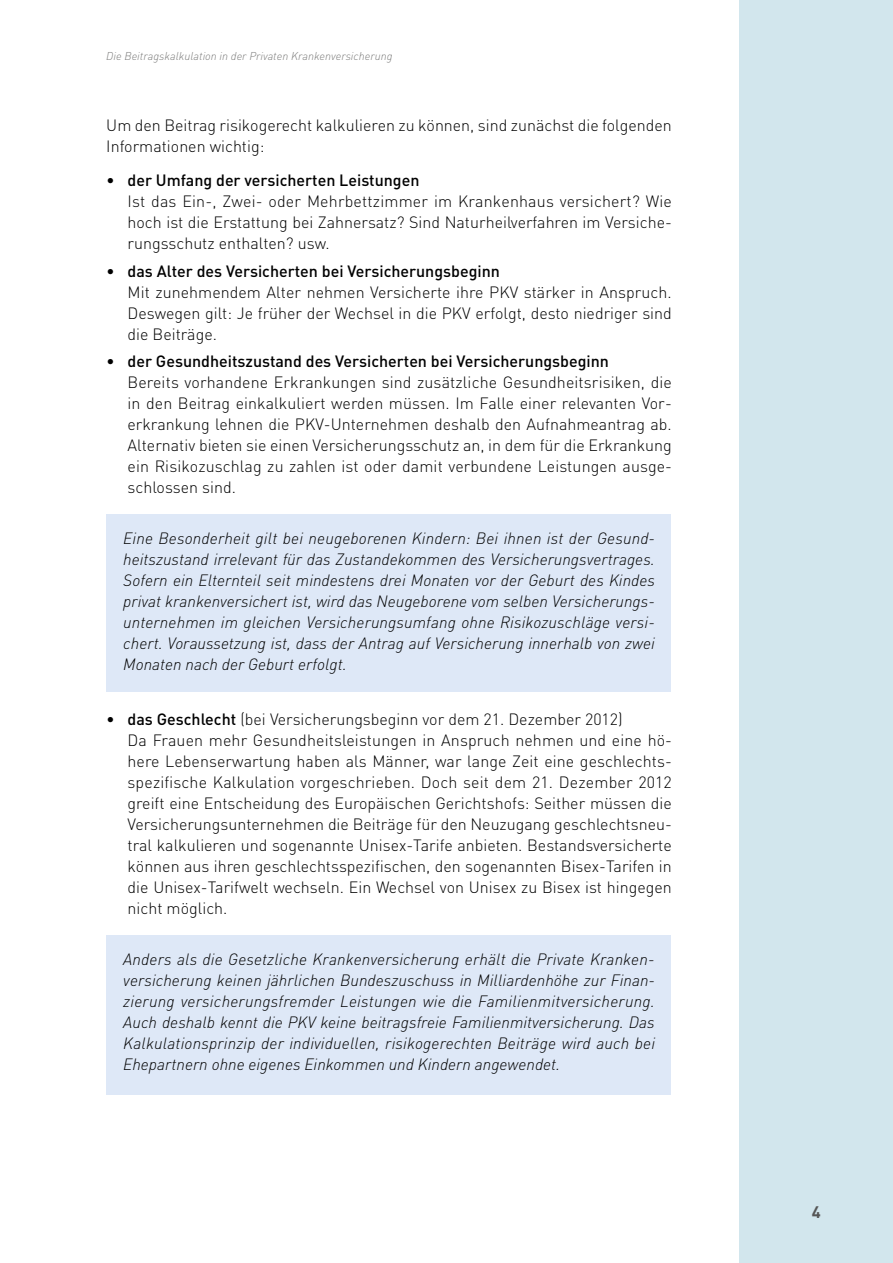
<style>
.page{position:relative;width:893px;height:1263px;background:#fff}
.page>*{position:absolute;margin:0;border:0;box-sizing:border-box;transform-origin:0 0}
.t1{font:700 16.5px "DIN";color:#565656}
.t2{font:300 16.2px/21px "DINOT";color:#000}
.t3{font:italic 300 16.2px/21px "DIN";color:#000;text-align:justify}
.t4{font:italic 300 11.25px "DIN";color:#7b7b7a}
.s1{font-weight:500}
</style>
<div class="page">
<div style="left:740px;top:0;width:153px;height:1263px;background:#d2e6ed"></div>
<div style="left:106px;top:514px;width:564px;height:178px;background:#dee8f7"></div>
<div style="left:106px;top:935px;width:564px;height:159px;background:#dee8f7"></div>
<p class="t4" style="left:106px;top:49px;width:288px">Die Beitragskalkulation in der Privaten Krankenversicherung</p>
<p class="t2" style="left:106px;top:114px;width:567px">Um den Beitrag risikogerecht kalkulieren zu können, sind zunächst die folgenden<br>Informationen wichtig:</p>
<p class="t2" style="left:128px;top:169px;width:546px;text-indent:-21px">• <span class="s1">der Umfang der versicherten Leistungen<br></span>Ist das Ein-, Zwei- oder Mehrbettzimmer im Krankenhaus versichert? Wie hoch ist die Erstattung bei Zahnersatz? Sind Naturheilverfahren im Versiche&shy;rungsschutz enthalten? usw.</p>
<p class="t2" style="left:128px;top:260px;width:546px;text-indent:-21px">• <span class="s1">das Alter des Versicherten bei Versicherungsbeginn<br></span>Mit zunehmendem Alter nehmen Versicherte ihre PKV stärker in Anspruch.<br>Deswegen gilt: Je früher der Wechsel in die PKV erfolgt, desto niedriger sind die Beiträge.</p>
<p class="t2" style="left:128px;top:350px;width:546px;text-indent:-21px">• <span class="s1">der Gesundheitszustand des Versicherten bei Versicherungsbeginn<br></span>Bereits vorhandene Erkrankungen sind zusätzliche Gesundheitsrisiken, die in den Beitrag einkalkuliert werden müssen. Im Falle einer relevanten Vor&shy;erkrankung lehnen die PKV-Unternehmen deshalb den Aufnahmeantrag ab.<br>Alternativ bieten sie einen Versicherungsschutz an, in dem für die Erkrankung ein Risikozuschlag zu zahlen ist oder damit verbundene Leistungen ausge&shy;schlossen sind.</p>
<p class="t3" style="left:123px;top:527px;width:533px">Eine Besonderheit gilt bei neugeborenen Kindern: Bei ihnen ist der Gesund&shy;heitszustand irrelevant für das Zustandekommen des Versicherungsvertrages.<br>Sofern ein Elternteil seit mindestens drei Monaten vor der Geburt des Kindes privat krankenversichert ist, wird das Neugeborene vom selben Versicherungs&shy;unternehmen im gleichen Versicherungsumfang ohne Risikozuschläge versi&shy;chert. Voraussetzung ist, dass der Antrag auf Versicherung innerhalb von zwei Monaten nach der Geburt erfolgt.</p>
<p class="t2" style="left:128px;top:708px;width:546px;text-indent:-21px">• <span class="s1">das Geschlecht</span> (bei Versicherungsbeginn vor dem 21. Dezember 2012)<br>Da Frauen mehr Gesundheitsleistungen in Anspruch nehmen und eine hö&shy;here Lebenserwartung haben als Männer, war lange Zeit eine geschlechts&shy;spezifische Kalkulation vorgeschrieben. Doch seit dem 21. Dezember 2012 greift eine Entscheidung des Europäischen Gerichtshofs: Seither müssen die Versicherungsunternehmen die Beiträge für den Neuzugang geschlechtsneu&shy;tral kalkulieren und sogenannte Unisex-Tarife anbieten. Bestandsversicherte können aus ihren geschlechtsspezifischen, den sogenannten Bisex-Tarifen in die Unisex-Tarifwelt wechseln. Ein Wechsel von Unisex zu Bisex ist hingegen nicht möglich.</p>
<p class="t3" style="left:123px;top:948px;width:533px">Anders als die Gesetzliche Krankenversicherung erhält die Private Kranken&shy;versicherung keinen jährlichen Bundeszuschuss in Milliardenhöhe zur Finan&shy;zierung versicherungsfremder Leistungen wie die Familienmitversicherung.<br>Auch deshalb kennt die PKV keine beitragsfreie Familienmitversicherung. Das Kalkulationsprinzip der individuellen, risikogerechten Beiträge wird auch bei Ehepartnern ohne eigenes Einkommen und Kindern angewendet.</p>
<p class="t1" style="left:812px;top:1201px;width:10px">4</p>
</div>
